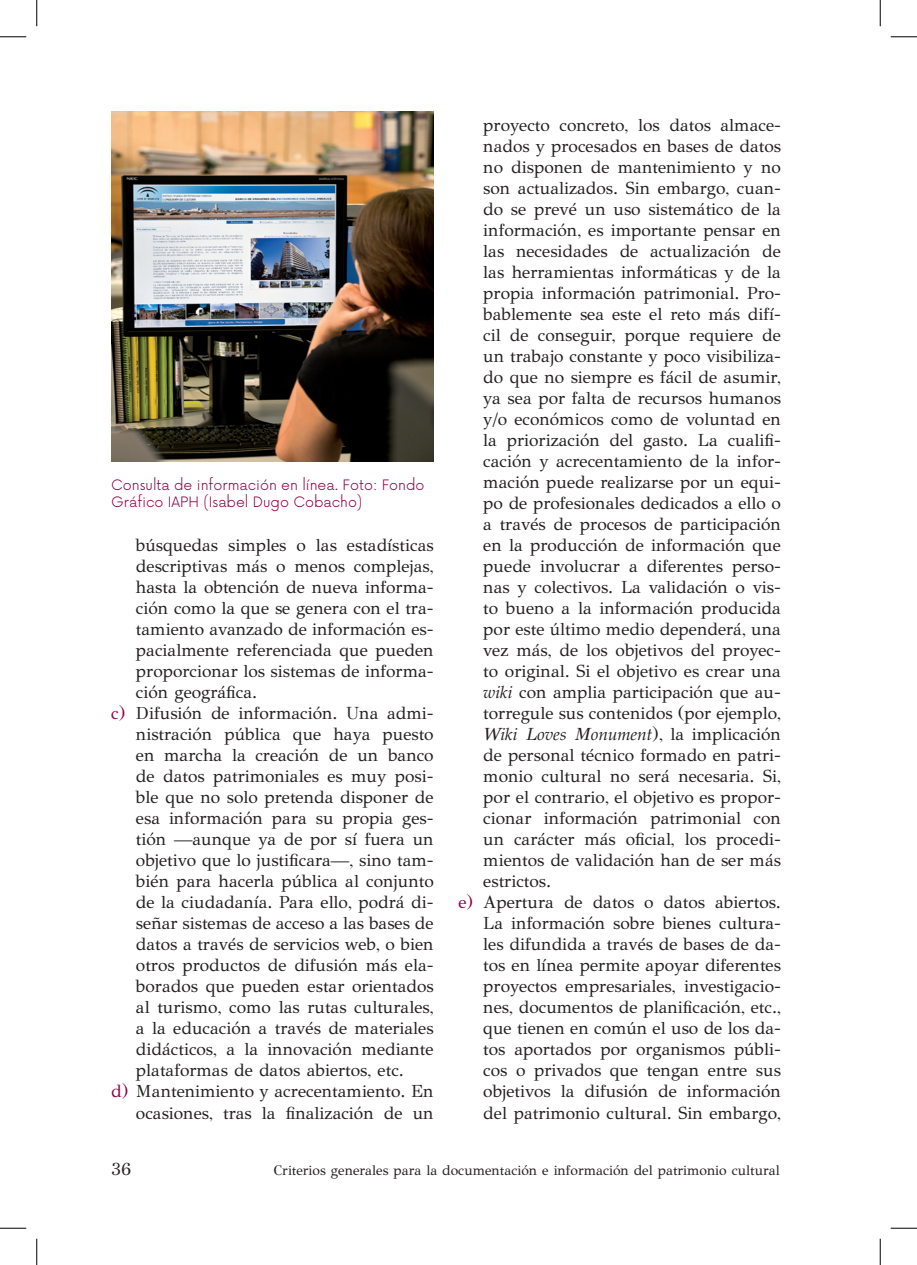
<style>
.page{position:relative;width:917px;height:1265px;background:#fff}
.page>*{position:absolute;margin:0;border:0;box-sizing:border-box;transform-origin:0 0}
.t1{font:17.5px "GFS Didot";color:#231f20}
.t2{font:17.5px "GFS Didot";letter-spacing:.045em;color:#231f20}
.t3{font:17.5px "GFS Didot";letter-spacing:.02em;color:#231f20}
.t4{font:17.5px "GFS Didot";letter-spacing:.035em;color:#231f20}
.t5{font:italic 17.5px "GFS Didot";color:#231f20}
.t6{font:17.5px "GFS Didot";letter-spacing:.085em;color:#231f20}
.t7{font:17.5px "GFS Didot";letter-spacing:.055em;color:#231f20}
.t8{font:14px "GFS Didot";color:#231f20}
.t9{font:300 14px/16.8px "Now Alt";color:#910045}
.s1{color:#910045}
.s2{font-style:italic}
.s3{font-style:normal}
</style>
<div class="page">
<img style="left:111px;top:111px;width:323px;height:350px">
<svg style="left:0;top:36px;width:26px;height:1px"></svg>
<svg style="left:891px;top:36px;width:26px;height:1px"></svg>
<svg style="left:0;top:1227px;width:26px;height:1px"></svg>
<svg style="left:891px;top:1227px;width:26px;height:1px"></svg>
<svg style="left:36px;top:0;width:1px;height:26px"></svg>
<svg style="left:36px;top:1238px;width:1px;height:26px"></svg>
<svg style="left:880px;top:0;width:1px;height:26px"></svg>
<svg style="left:880px;top:1238px;width:1px;height:26px"></svg>
<p class="t9" style="left:111px;top:475px;width:315px">Consulta de información en línea. Foto: Fondo<br>Gráfico IAPH (Isabel Dugo Cobacho)</p>
<p class="t1" style="left:136px;top:531px;width:299px">búsquedas simples o las estadísticas</p>
<p class="t1" style="left:136px;top:552px;width:299px">descriptivas más o menos complejas,</p>
<p class="t1" style="left:136px;top:573px;width:299px">hasta la obtención de nueva informa-</p>
<p class="t1" style="left:136px;top:594px;width:299px">ción como la que se genera con el tra-</p>
<p class="t1" style="left:136px;top:615px;width:299px">tamiento avanzado de información es-</p>
<p class="t1" style="left:136px;top:636px;width:299px">pacialmente referenciada que pueden</p>
<p class="t1" style="left:136px;top:657px;width:299px">proporcionar los sistemas de informa-</p>
<p class="t1" style="left:136px;top:678px;width:123px">ción geográfica.</p>
<p class="t1" style="left:111px;top:699px;width:324px"><span class="s1">c)</span> Difusión de información. Una admi-</p>
<p class="t1" style="left:136px;top:720px;width:299px">nistración pública que haya puesto</p>
<p class="t1" style="left:136px;top:741px;width:299px">en marcha la creación de un banco</p>
<p class="t1" style="left:136px;top:762px;width:299px">de datos patrimoniales es muy posi-</p>
<p class="t7" style="left:136px;top:783px;width:299px">ble que no solo pretenda disponer de</p>
<p class="t1" style="left:136px;top:804px;width:299px">esa información para su propia ges-</p>
<p class="t1" style="left:136px;top:825px;width:299px">tión —aunque ya de por sí fuera un</p>
<p class="t1" style="left:136px;top:846px;width:299px">objetivo que lo justificara—, sino tam-</p>
<p class="t3" style="left:136px;top:867px;width:299px">bién para hacerla pública al conjunto</p>
<p class="t1" style="left:136px;top:888px;width:299px">de la ciudadanía. Para ello, podrá di-</p>
<p class="t1" style="left:136px;top:909px;width:299px">señar sistemas de acceso a las bases de</p>
<p class="t1" style="left:136px;top:930px;width:299px">datos a través de servicios web, o bien</p>
<p class="t1" style="left:136px;top:951px;width:299px">otros productos de difusión más ela-</p>
<p class="t1" style="left:136px;top:972px;width:299px">borados que pueden estar orientados</p>
<p class="t1" style="left:136px;top:993px;width:299px">al turismo, como las rutas culturales,</p>
<p class="t1" style="left:136px;top:1014px;width:299px">a la educación a través de materiales</p>
<p class="t1" style="left:136px;top:1035px;width:299px">didácticos, a la innovación mediante</p>
<p class="t1" style="left:136px;top:1056px;width:269px">plataformas de datos abiertos, etc.</p>
<p class="t1" style="left:111px;top:1077px;width:324px"><span class="s1">d)</span> Mantenimiento y acrecentamiento. En</p>
<p class="t1" style="left:136px;top:1098px;width:299px">ocasiones, tras la finalización de un</p>
<p class="t1" style="left:483px;top:111px;width:299px">proyecto concreto, los datos almace-</p>
<p class="t1" style="left:483px;top:132px;width:299px">nados y procesados en bases de datos</p>
<p class="t1" style="left:483px;top:153px;width:299px">no disponen de mantenimiento y no</p>
<p class="t1" style="left:483px;top:174px;width:299px">son actualizados. Sin embargo, cuan-</p>
<p class="t1" style="left:483px;top:195px;width:299px">do se prevé un uso sistemático de la</p>
<p class="t1" style="left:483px;top:216px;width:299px">información, es importante pensar en</p>
<p class="t1" style="left:483px;top:237px;width:299px">las necesidades de actualización de</p>
<p class="t1" style="left:483px;top:258px;width:299px">las herramientas informáticas y de la</p>
<p class="t1" style="left:483px;top:279px;width:299px">propia información patrimonial. Pro-</p>
<p class="t1" style="left:483px;top:300px;width:299px">bablemente sea este el reto más difí-</p>
<p class="t1" style="left:483px;top:321px;width:299px">cil de conseguir, porque requiere de</p>
<p class="t1" style="left:483px;top:342px;width:299px">un trabajo constante y poco visibiliza-</p>
<p class="t1" style="left:483px;top:363px;width:299px">do que no siempre es fácil de asumir,</p>
<p class="t1" style="left:483px;top:384px;width:299px">ya sea por falta de recursos humanos</p>
<p class="t1" style="left:483px;top:405px;width:299px">y/o económicos como de voluntad en</p>
<p class="t1" style="left:483px;top:426px;width:299px">la priorización del gasto. La cualifi-</p>
<p class="t1" style="left:483px;top:447px;width:299px">cación y acrecentamiento de la infor-</p>
<p class="t1" style="left:483px;top:468px;width:299px">mación puede realizarse por un equi-</p>
<p class="t1" style="left:483px;top:489px;width:299px">po de profesionales dedicados a ello o</p>
<p class="t1" style="left:483px;top:510px;width:299px">a través de procesos de participación</p>
<p class="t1" style="left:483px;top:531px;width:299px">en la producción de información que</p>
<p class="t1" style="left:483px;top:552px;width:299px">puede involucrar a diferentes perso-</p>
<p class="t1" style="left:483px;top:573px;width:299px">nas y colectivos. La validación o vis-</p>
<p class="t1" style="left:483px;top:594px;width:299px">to bueno a la información producida</p>
<p class="t1" style="left:483px;top:615px;width:299px">por este último medio dependerá, una</p>
<p class="t1" style="left:483px;top:636px;width:299px">vez más, de los objetivos del proyec-</p>
<p class="t1" style="left:483px;top:657px;width:299px">to original. Si el objetivo es crear una</p>
<p class="t4" style="left:483px;top:678px;width:299px"><span class="s2">wiki</span> con amplia participación que au-</p>
<p class="t1" style="left:483px;top:699px;width:299px">torregule sus contenidos (por ejemplo,</p>
<p class="t5" style="left:483px;top:720px;width:299px">Wiki Loves Monument<span class="s3">), la implicación</span></p>
<p class="t1" style="left:483px;top:741px;width:299px">de personal técnico formado en patri-</p>
<p class="t1" style="left:483px;top:762px;width:299px">monio cultural no será necesaria. Si,</p>
<p class="t2" style="left:483px;top:783px;width:299px">por el contrario, el objetivo es propor-</p>
<p class="t1" style="left:483px;top:804px;width:299px">cionar información patrimonial con</p>
<p class="t1" style="left:483px;top:825px;width:299px">un carácter más oficial, los procedi-</p>
<p class="t1" style="left:483px;top:846px;width:299px">mientos de validación han de ser más</p>
<p class="t1" style="left:483px;top:867px;width:69px">estrictos.</p>
<p class="t1" style="left:458px;top:888px;width:324px"><span class="s1">e)</span> Apertura de datos o datos abiertos.</p>
<p class="t1" style="left:483px;top:909px;width:299px">La información sobre bienes cultura-</p>
<p class="t1" style="left:483px;top:930px;width:299px">les difundida a través de bases de da-</p>
<p class="t1" style="left:483px;top:951px;width:299px">tos en línea permite apoyar diferentes</p>
<p class="t1" style="left:483px;top:972px;width:299px">proyectos empresariales, investigacio-</p>
<p class="t1" style="left:483px;top:993px;width:299px">nes, documentos de planificación, etc.,</p>
<p class="t1" style="left:483px;top:1014px;width:299px">que tienen en común el uso de los da-</p>
<p class="t6" style="left:483px;top:1035px;width:299px">tos aportados por organismos públi-</p>
<p class="t1" style="left:483px;top:1056px;width:299px">cos o privados que tengan entre sus</p>
<p class="t1" style="left:483px;top:1077px;width:299px">objetivos la difusión de información</p>
<p class="t1" style="left:483px;top:1098px;width:299px">del patrimonio cultural. Sin embargo,</p>
<p class="t1" style="left:111px;top:1154px;width:22px">36</p>
<p class="t8" style="left:274px;top:1158px;width:507px">Criterios generales para la documentación e información del patrimonio cultural</p>
</div>
